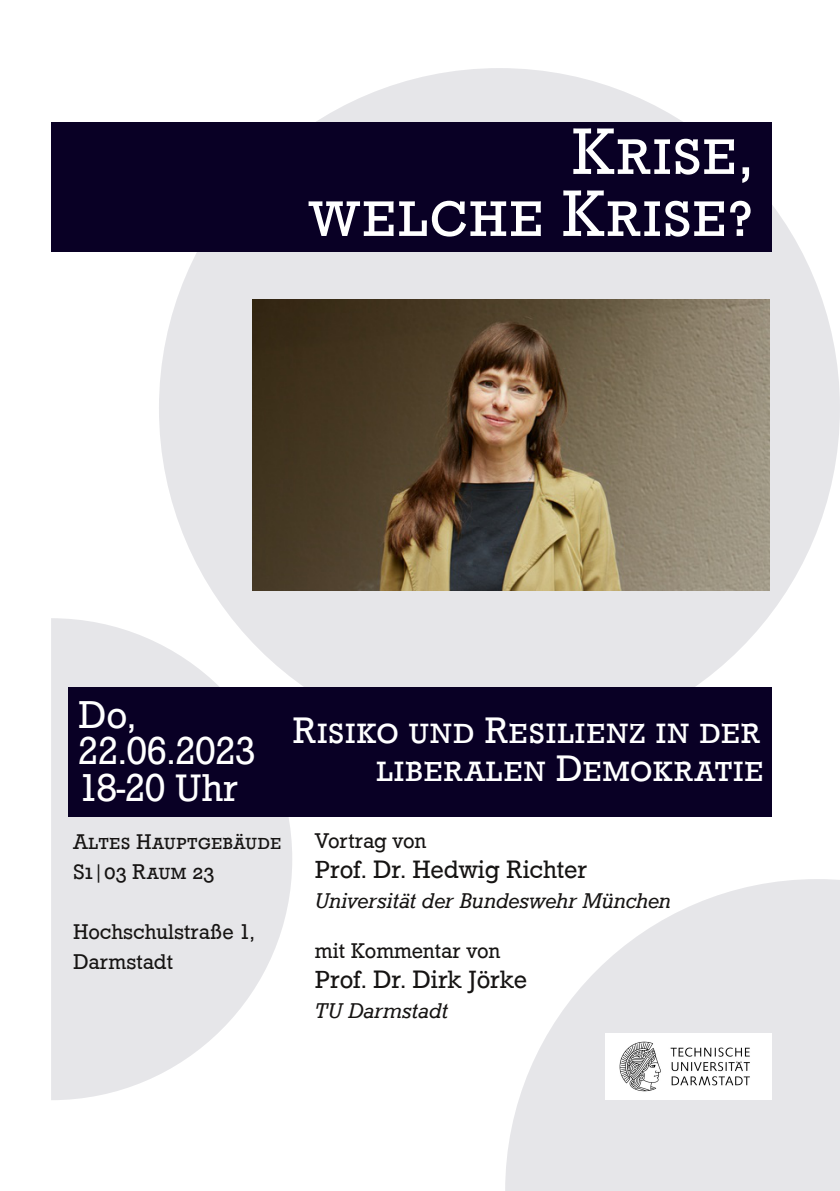
<style>
.page{position:relative;width:840px;height:1191px;background:#fff}
.page>*{position:absolute;margin:0;border:0;box-sizing:border-box;transform-origin:0 0}
.t1{font:68px/62px "Stafford Pro Caps";color:#fff;text-align:right}
.t2{font:40px/36.4px "Stafford Pro";color:#fff}
.t3{font:38px/38px "Stafford Pro Caps";color:#fff;text-align:right}
.t4{font:26px "Stafford Pro";letter-spacing:-.005em;color:#161413}
.t5{font:22px/30px "Stafford Pro";letter-spacing:-.005em;color:#161413}
.t6{font:italic 22px "Stafford Pro";letter-spacing:-.005em;color:#161413}
.t7{font:22px/30px "Stafford Pro Caps";color:#161413}
</style>
<div class="page">
<div style="left:159px;top:68px;width:680px;height:680px;background:#e6e6e9;border-radius:50%"></div>
<svg style="left:51px;top:618px;width:241px;height:482px;fill:#e6e6e9"></svg>
<svg style="left:505px;top:879px;width:334px;height:312px;fill:#e6e6e9"></svg>
<div style="left:68px;top:687px;width:703px;height:129px;background:#090025"></div>
<div style="left:51px;top:122px;width:719px;height:129px;background:#090025"></div>
<img style="left:605px;top:1033px;width:166px;height:67px">
<img style="left:252px;top:299px;width:517px;height:291px">
<h1 class="t1" style="left:308px;top:119px;width:445px">Krise,<br>welche Krise?</h1>
<h2 class="t2" style="left:78px;top:700px;width:179px">Do,<br>22.06.2023<br>18-20 Uhr</h2>
<p class="t7" style="left:73px;top:826px;width:210px">Altes Hauptgebäude<br>S1|03 Raum 23</p>
<p class="t5" style="left:73px;top:918px;width:183px">Hochschulstraße 1,<br>Darmstadt</p>
<h3 class="t3" style="left:292px;top:710px;width:472px">Risiko und Resilienz in der liberalen Demokratie</h3>
<p class="t5" style="left:315px;top:828px;width:113px">Vortrag von</p>
<p class="t4" style="left:315px;top:861px;width:274px">Prof. Dr. Hedwig Richter</p>
<p class="t6" style="left:315px;top:893px;width:357px">Universität der Bundeswehr München</p>
<p class="t5" style="left:315px;top:938px;width:187px">mit Kommentar von</p>
<p class="t4" style="left:315px;top:971px;width:214px">Prof. Dr. Dirk Jörke</p>
<p class="t6" style="left:315px;top:1003px;width:135px">TU Darmstadt</p>
</div>
